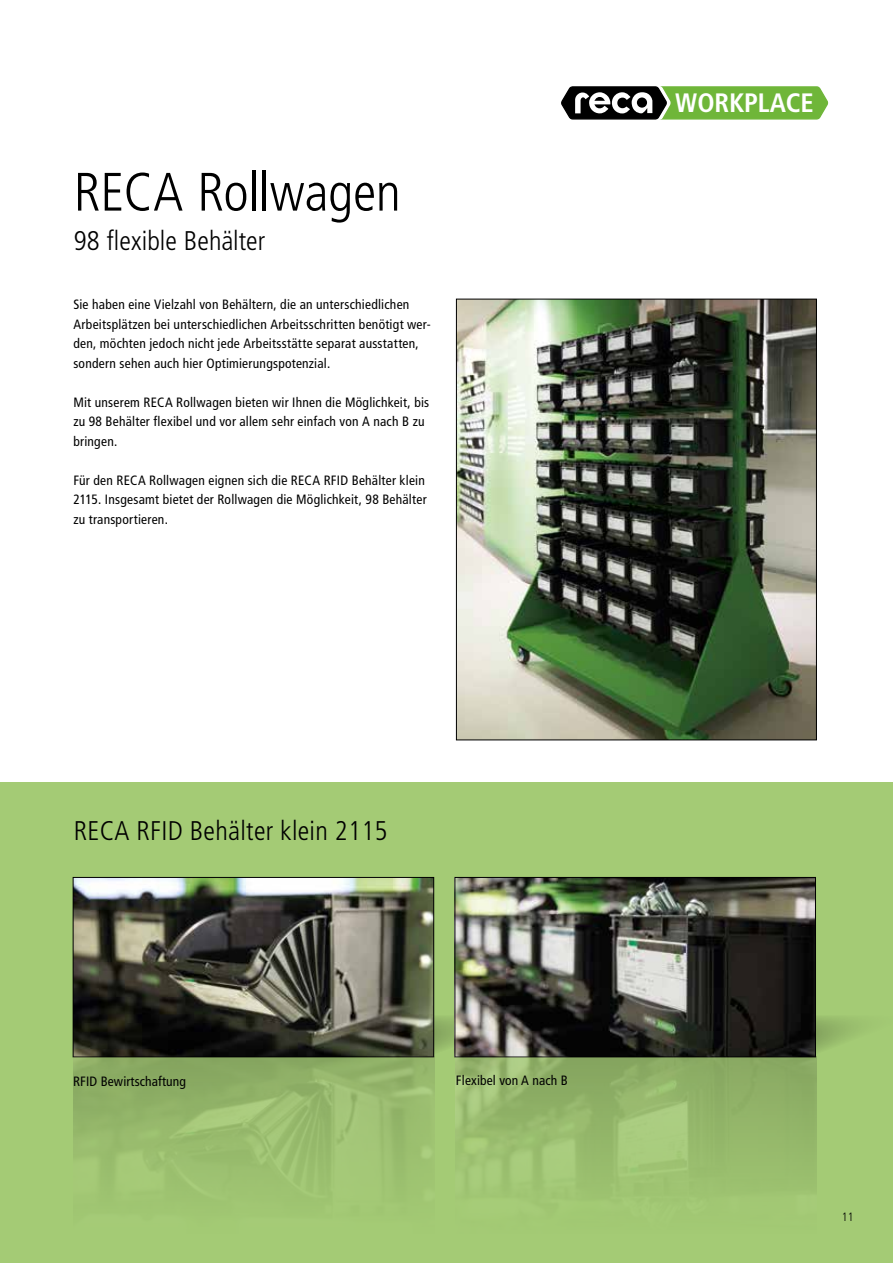
<style>
.page{position:relative;width:893px;height:1263px;background:#fff}
.page>*{position:absolute;margin:0;border:0;box-sizing:border-box;transform-origin:0 0}
.t1{font:300 condensed 54px "Frutiger LT Pro";letter-spacing:-.005em;color:#000}
.t2{font:300 condensed 27px "Frutiger LT Pro";letter-spacing:.01em;color:#000}
.t3{font:700 condensed 26.55px "Frutiger LT Pro";letter-spacing:-.005em;color:#fff}
.t4{font:condensed 13.5px/19.5px "Frutiger LT Pro";letter-spacing:.015em;color:#000}
.t5{font:300 condensed 12px "Frutiger LT Pro";color:#000}
</style>
<div class="page">
<div style="left:0;top:782px;width:893px;height:481px;background:#a4cb75"></div>
<img style="left:73px;top:879px;width:361px;height:312px">
<div style="left:73px;top:877px;width:361px;height:180px;border:1px solid #000"></div>
<svg style="left:72px;top:1015px;width:787px;height:40px;background:#3b412e"></svg>
<img style="left:455px;top:879px;width:361px;height:312px">
<div style="left:455px;top:877px;width:361px;height:180px;border:1px solid #000"></div>
<img style="left:458px;top:301px;width:357px;height:437px">
<div style="left:456px;top:299px;width:361px;height:441px;border:1px solid #000"></div>
<svg style="left:561px;top:86px;width:268px;height:34px;background:#6a934b"></svg>
<h1 class="t1" style="left:74px;top:161px;width:329px">RECA Rollwagen</h1>
<h2 class="t2" style="left:74px;top:225px;width:193px">98 flexible Behälter</h2>
<p class="t4" style="left:73px;top:295px;width:359px">Sie haben eine Vielzahl von Behältern, die an unterschiedlichen Arbeitsplätzen bei unterschiedlichen Arbeitsschritten benötigt wer&shy;den, möchten jedoch nicht jede Arbeitsstätte separat ausstatten, sondern sehen auch hier Optimierungspotenzial.</p>
<p class="t4" style="left:73px;top:392px;width:357px">Mit unserem RECA Rollwagen bieten wir Ihnen die Möglichkeit, bis zu 98 Behälter flexibel und vor allem sehr einfach von A nach B zu bringen.</p>
<p class="t4" style="left:73px;top:470px;width:355px">Für den RECA Rollwagen eignen sich die RECA RFID Behälter klein<br>2115. Insgesamt bietet der Rollwagen die Möglichkeit, 98 Behälter zu transportieren.</p>
<h3 class="t3" style="left:675px;top:87px;width:140px">WORKPLACE</h3>
<h2 class="t2" style="left:74px;top:815px;width:315px">RECA RFID Behälter klein 2115</h2>
<p class="t4" style="left:73px;top:1071px;width:115px">RFID Bewirtschaftung</p>
<p class="t4" style="left:456px;top:1070px;width:113px">Flexibel von A nach B</p>
<p class="t5" style="left:842px;top:1210px;width:13px">11</p>
</div>
